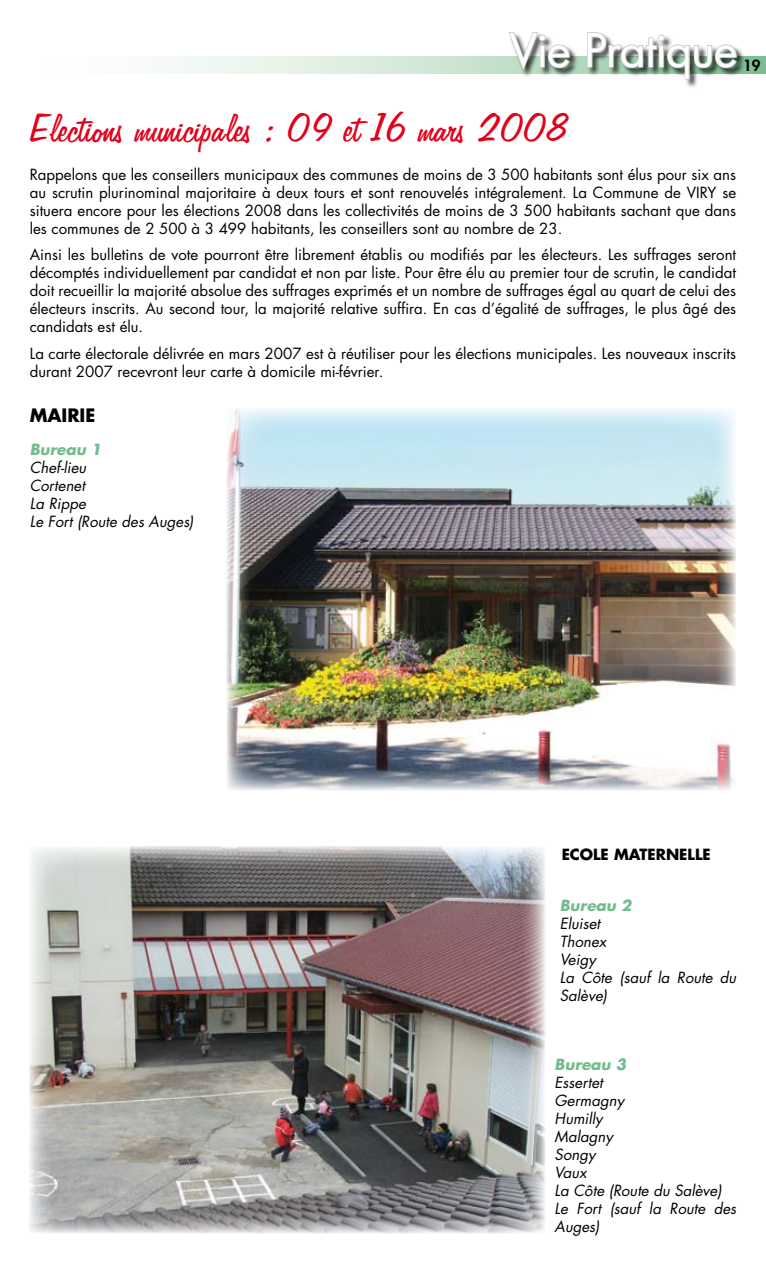
<style>
.page{position:relative;width:766px;height:1263px;background:#fff}
.page>*{position:absolute;margin:0;border:0;box-sizing:border-box;transform-origin:0 0}
.t1{font:45px "Freehand 575 BT Regular B";letter-spacing:.01em;color:#e2001a}
.t2{font:45px "Futura Std";letter-spacing:-.02em;color:#fff}
.t3{font:700 18px "Futura Std";color:#000}
.t4{font:15px/18px "Futura Std";color:#000;text-align:justify}
.t5{font:italic 15px/18px "Futura Std";color:#000}
.t6{font:italic 700 15px "Futura Std";color:#71bc8d}
.t7{font:700 15px "Futura Std";color:#000}
.t8{font:800 15px "Futura Std";color:#000}
</style>
<div class="page">
<svg style="left:169px;top:57px;width:339px;height:17px"></svg>
<div style="left:508px;top:32px;width:257px;height:82px;background:#000;opacity:.75"></div>
<svg style="left:507px;top:32px;width:63px;height:41px"></svg>
<svg style="left:586px;top:32px;width:151px;height:48px"></svg>
<img style="left:29px;top:846px;width:516px;height:387px">
<img style="left:226px;top:408px;width:509px;height:382px">
<h1 class="t2" style="left:509px;top:22px;width:230px">Vie Pratique</h1>
<p class="t8" style="left:743px;top:56px;width:19px">19</p>
<h1 class="t1" style="left:30px;top:104px;width:540px">Elections municipales : 09 et 16 mars 2008</h1>
<p class="t4" style="left:30px;top:165px;width:707px">Rappelons que les conseillers municipaux des communes de moins de 3 500 habitants sont élus pour six ans au scrutin plurinominal majoritaire à deux tours et sont renouvelés intégralement. La Commune de VIRY se situera encore pour les élections 2008 dans les collectivités de moins de 3 500 habitants sachant que dans les communes de 2 500 à 3 499 habitants, les conseillers sont au nombre de 23.</p>
<p class="t4" style="left:30px;top:246px;width:707px">Ainsi les bulletins de vote pourront être librement établis ou modifiés par les électeurs. Les suffrages seront décomptés individuellement par candidat et non par liste. Pour être élu au premier tour de scrutin, le candidat doit recueillir la majorité absolue des suffrages exprimés et un nombre de suffrages égal au quart de celui des électeurs inscrits. Au second tour, la majorité relative suffira. En cas d’égalité de suffrages, le plus âgé des candidats est élu.</p>
<p class="t4" style="left:30px;top:344px;width:707px">La carte électorale délivrée en mars 2007 est à réutiliser pour les élections municipales. Les nouveaux inscrits durant 2007 recevront leur carte à domicile mi-février.</p>
<p class="t3" style="left:30px;top:403px;width:67px">MAIRIE</p>
<p class="t6" style="left:30px;top:439px;width:73px">Bureau 1</p>
<p class="t5" style="left:30px;top:458px;width:165px">Chef-lieu<br>Cortenet<br>La Rippe<br>Le Fort (Route des Auges)</p>
<p class="t7" style="left:561px;top:844px;width:150px">ECOLE MATERNELLE</p>
<p class="t6" style="left:559px;top:895px;width:73px">Bureau 2</p>
<p class="t5" style="left:559px;top:915px;width:178px">Eluiset<br>Thonex<br>Veigy<br>La Côte (sauf la Route du<br>Salève)</p>
<p class="t6" style="left:554px;top:1054px;width:73px">Bureau 3</p>
<p class="t5" style="left:554px;top:1074px;width:183px">Essertet<br>Germagny<br>Humilly<br>Malagny<br>Songy<br>Vaux<br>La Côte (Route du Salève)<br>Le Fort (sauf la Route des<br>Auges)</p>
</div>
